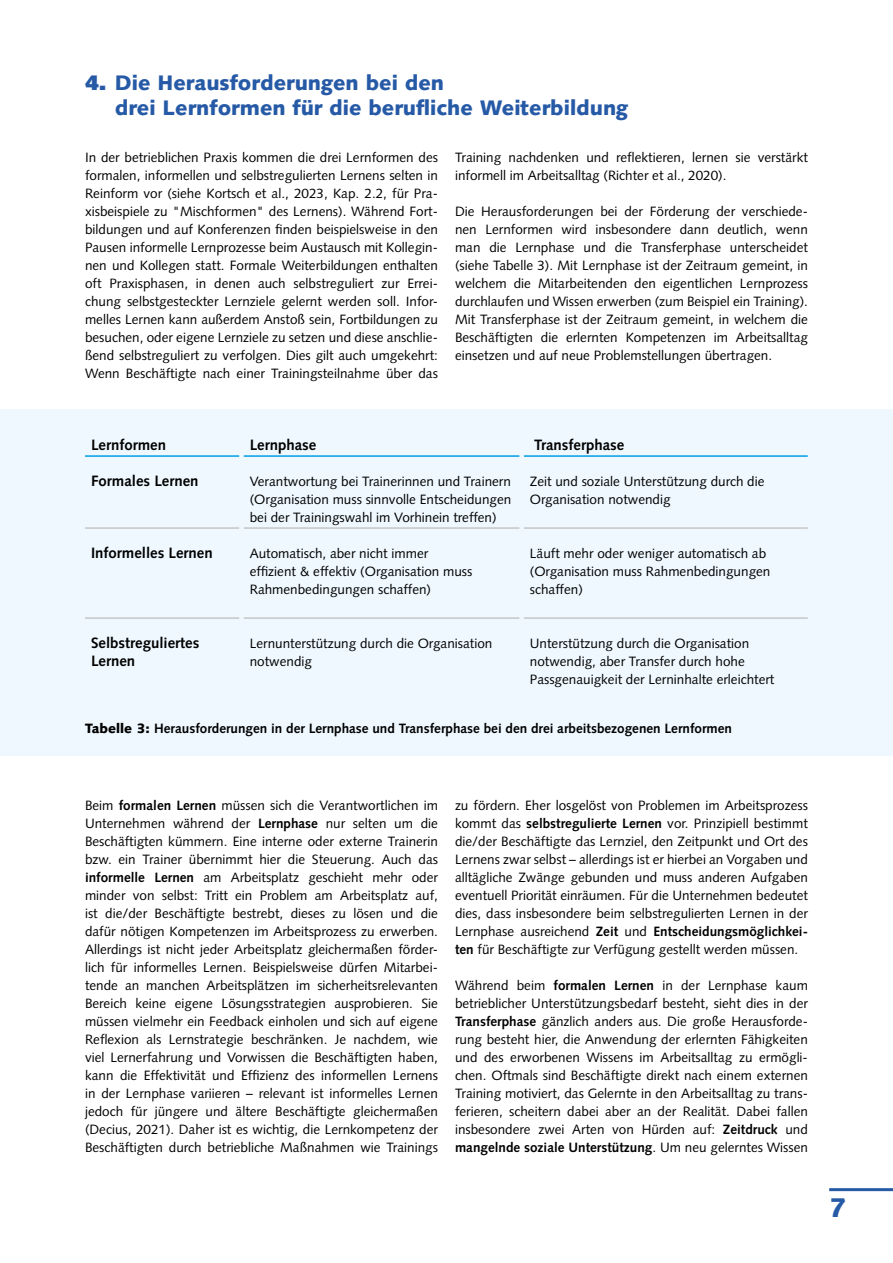
<style>
.page{position:relative;width:893px;height:1263px;background:#fff}
.page>*{position:absolute;margin:0;border:0;box-sizing:border-box;transform-origin:0 0}
.t1{font:900 27px "Syntax LT Std";color:#265aa6}
.t2{font:900 21px/25.2px "Syntax LT Std";color:#265aa6}
.t3{font:700 15px/18px "Syntax LT Std";color:#000}
.t4{font:13.5px/18px "Syntax LT Std";color:#000}
.t5{font:700 13.5px "Syntax LT Std";color:#000}
.s1{font-style:inherit}
.s2{font-weight:900}
.s3{font-weight:700}
</style>
<div class="page">
<hr style="left:829px;top:1188px;width:64px;height:3px;background:#265aa6">
<div style="left:0;top:409px;width:893px;height:347px;background:#eef8fe"></div>
<hr style="left:85px;top:455px;width:154px;height:2px;background:#009fe3">
<hr style="left:244px;top:455px;width:275px;height:2px;background:#009fe3">
<hr style="left:524px;top:455px;width:284px;height:2px;background:#009fe3">
<hr style="left:85px;top:527px;width:154px;height:2px;background:#c6c6c6">
<hr style="left:244px;top:527px;width:275px;height:2px;background:#c6c6c6">
<hr style="left:524px;top:527px;width:284px;height:2px;background:#c6c6c6">
<hr style="left:85px;top:617px;width:154px;height:2px;background:#c6c6c6">
<hr style="left:244px;top:617px;width:275px;height:2px;background:#c6c6c6">
<hr style="left:524px;top:617px;width:284px;height:2px;background:#c6c6c6">
<h2 class="t2" style="left:115px;top:70px;width:515px;text-indent:-30px"><span class="s1">4.</span> Die Herausforderungen bei den<br>drei Lernformen für die berufliche Weiterbildung</h2>
<p class="t4" style="left:455px;top:148px;width:354px">Training nachdenken und reflektieren, lernen sie verstärkt informell im Arbeitsalltag (Richter et al., 2020).</p>
<p class="t4" style="left:455px;top:202px;width:354px;text-align:justify">Die Herausforderungen bei der Förderung der verschiede&shy;nen Lernformen wird insbesondere dann deutlich, wenn man die Lernphase und die Transferphase unterscheidet (siehe Tabelle 3). Mit Lernphase ist der Zeitraum gemeint, in welchem die Mitarbeitenden den eigentlichen Lernprozess durchlaufen und Wissen erwerben (zum Beispiel ein Training).<br>Mit Transferphase ist der Zeitraum gemeint, in welchem die Beschäftigten die erlernten Kompetenzen im Arbeitsalltag einsetzen und auf neue Problemstellungen übertragen.</p>
<p class="t4" style="left:85px;top:148px;width:354px;text-align:justify">In der betrieblichen Praxis kommen die drei Lernformen des formalen, informellen und selbstregulierten Lernens selten in Reinform vor (siehe Kortsch et al., 2023, Kap. 2.2, für Pra&shy;xisbeispiele zu "Mischformen" des Lernens). Während Fort&shy;bildungen und auf Konferenzen finden beispielsweise in den Pausen informelle Lernprozesse beim Austausch mit Kollegin&shy;nen und Kollegen statt. Formale Weiterbildungen enthalten oft Praxisphasen, in denen auch selbstreguliert zur Errei&shy;chung selbstgesteckter Lernziele gelernt werden soll. Infor&shy;melles Lernen kann außerdem Anstoß sein, Fortbildungen zu besuchen, oder eigene Lernziele zu setzen und diese anschlie&shy;ßend selbstreguliert zu verfolgen. Dies gilt auch umgekehrt:<br>Wenn Beschäftigte nach einer Trainingsteilnahme über das</p>
<p class="t3" style="left:91px;top:436px;width:76px">Lernformen</p>
<p class="t3" style="left:250px;top:436px;width:68px">Lernphase</p>
<p class="t3" style="left:534px;top:436px;width:92px">Transferphase</p>
<p class="t3" style="left:91px;top:472px;width:109px">Formales Lernen</p>
<p class="t4" style="left:250px;top:472px;width:263px;text-align:justify">Verantwortung bei Trainerinnen und Trainern (Organisation muss sinnvolle Entscheidungen bei der Trainingswahl im Vorhinein treffen)</p>
<p class="t4" style="left:530px;top:472px;width:236px">Zeit und soziale Unterstützung durch die<br>Organisation notwendig</p>
<p class="t3" style="left:91px;top:544px;width:123px">Informelles Lernen</p>
<p class="t4" style="left:250px;top:544px;width:224px">Automatisch, aber nicht immer effizient &amp; effektiv (Organisation muss<br>Rahmenbedingungen schaffen)</p>
<p class="t4" style="left:530px;top:544px;width:242px">Läuft mehr oder weniger automatisch ab (Organisation muss Rahmenbedingungen schaffen)</p>
<p class="t3" style="left:91px;top:634px;width:110px">Selbstreguliertes<br>Lernen</p>
<p class="t4" style="left:250px;top:634px;width:244px">Lernunterstützung durch die Organisation notwendig</p>
<p class="t4" style="left:530px;top:634px;width:246px">Unterstützung durch die Organisation notwendig, aber Transfer durch hohe<br>Passgenauigkeit der Lerninhalte erleichtert</p>
<p class="t5" style="left:85px;top:720px;width:648px"><span class="s2">Tabelle 3:</span> Herausforderungen in der Lernphase und Transferphase bei den drei arbeitsbezogenen Lernformen</p>
<p class="t4" style="left:85px;top:796px;width:354px;text-align:justify">Beim <span class="s3">formalen Lernen</span> müssen sich die Verantwortlichen im Unternehmen während der <span class="s3">Lernphase</span> nur selten um die Beschäftigten kümmern. Eine interne oder externe Trainerin bzw. ein Trainer übernimmt hier die Steuerung. Auch das <span class="s3">informelle Lernen</span> am Arbeitsplatz geschieht mehr oder minder von selbst: Tritt ein Problem am Arbeitsplatz auf, ist die/der Beschäftigte bestrebt, dieses zu lösen und die dafür nötigen Kompetenzen im Arbeitsprozess zu erwerben.<br>Allerdings ist nicht jeder Arbeitsplatz gleichermaßen förder&shy;lich für informelles Lernen. Beispielsweise dürfen Mitarbei&shy;tende an manchen Arbeitsplätzen im sicherheitsrelevanten Bereich keine eigene Lösungsstrategien ausprobieren. Sie müssen vielmehr ein Feedback einholen und sich auf eigene Reflexion als Lernstrategie beschränken. Je nachdem, wie viel Lernerfahrung und Vorwissen die Beschäftigten haben, kann die Effektivität und Effizienz des informellen Lernens in der Lernphase variieren – relevant ist informelles Lernen jedoch für jüngere und ältere Beschäftigte gleichermaßen (Decius, 2021). Daher ist es wichtig, die Lernkompetenz der Beschäftigten durch betriebliche Maßnahmen wie Trainings</p>
<p class="t4" style="left:455px;top:796px;width:354px;text-align:justify">zu fördern. Eher losgelöst von Problemen im Arbeitsprozess kommt das <span class="s3">selbstregulierte Lernen</span> vor. Prinzipiell bestimmt die/der Beschäftigte das Lernziel, den Zeitpunkt und Ort des Lernens zwar selbst – allerdings ist er hierbei an Vorgaben und alltägliche Zwänge gebunden und muss anderen Aufgaben eventuell Priorität einräumen. Für die Unternehmen bedeutet dies, dass insbesondere beim selbstregulierten Lernen in der Lernphase ausreichend <span class="s3">Zeit</span> und <span class="s3">Entscheidungsmöglichkei&shy;ten</span> für Beschäftigte zur Verfügung gestellt werden müssen.</p>
<p class="t4" style="left:455px;top:976px;width:354px;text-align:justify">Während beim <span class="s3">formalen Lernen</span> in der Lernphase kaum betrieblicher Unterstützungsbedarf besteht, sieht dies in der <span class="s3">Transferphase</span> gänzlich anders aus. Die große Herausforde&shy;rung besteht hier, die Anwendung der erlernten Fähigkeiten und des erworbenen Wissens im Arbeitsalltag zu ermögli&shy;chen. Oftmals sind Beschäftigte direkt nach einem externen Training motiviert, das Gelernte in den Arbeitsalltag zu trans&shy;ferieren, scheitern dabei aber an der Realität. Dabei fallen insbesondere zwei Arten von Hürden auf: <span class="s3">Zeitdruck</span> und <span class="s3">mangelnde soziale Unterstützung</span>. Um neu gelerntes Wissen</p>
<h1 class="t1" style="left:829px;top:1192px;width:19px">7</h1>
</div>
